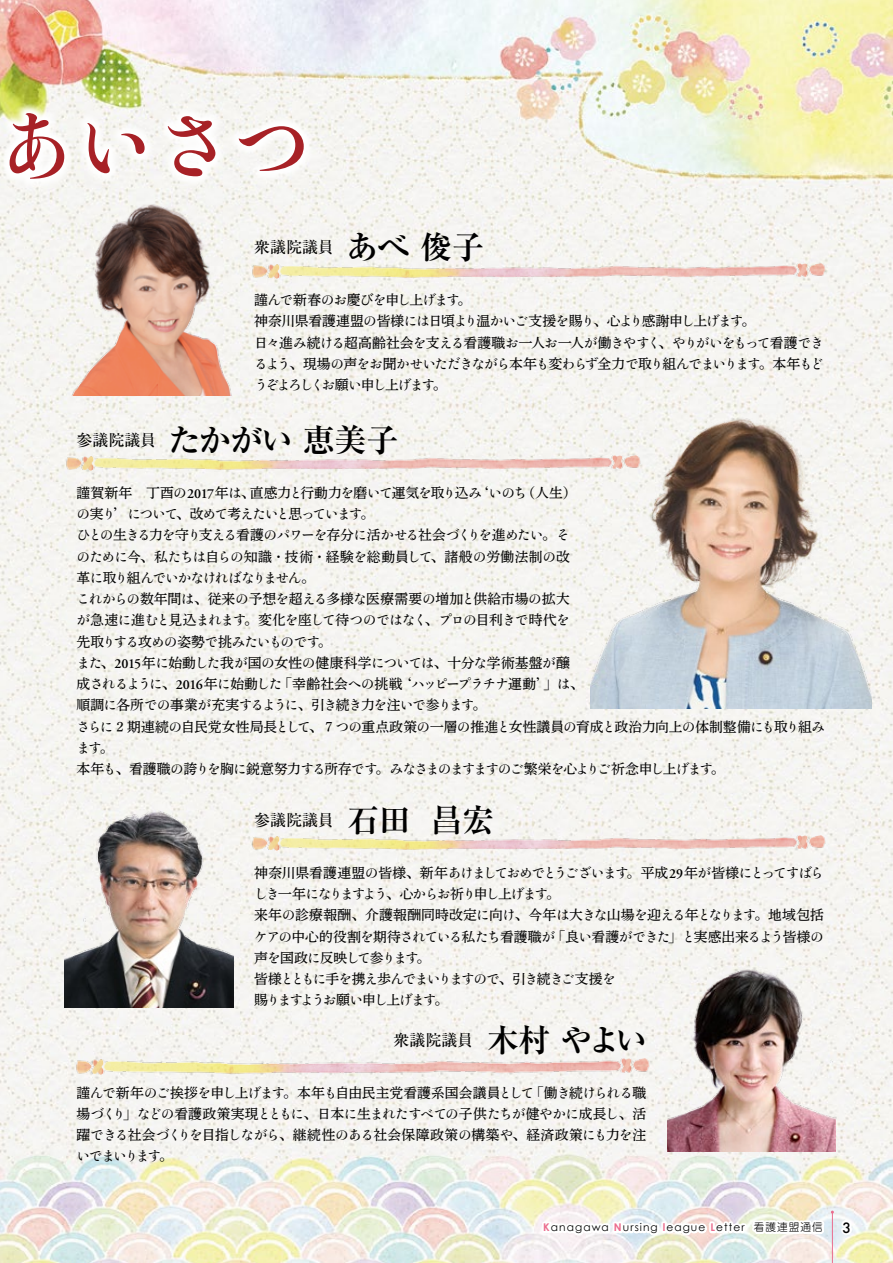
<style>
.page{position:relative;width:893px;height:1263px;background:#fff}
.page>*{position:absolute;margin:0;border:0;box-sizing:border-box;transform-origin:0 0}
.t1{font:78.75px "Yutuki 5 Go K Std W5";color:#a72126}
.t2{font:700 31.95px "Ryumin Pr 6";letter-spacing:-.015em;color:#000}
.t3{font:500 15.9px "Ryumin Pr 6";color:#000}
.t4{font:13.8px/21.3px "Yutuki 5 Go K Std W4";letter-spacing:-.14em;color:#000}
.t5{font:13.8px "Shuei Yobu Min Std M";letter-spacing:.01em;color:#000}
.t6{font:13.8px "Yutuki 5 Go K Std W4";letter-spacing:-.12em;color:#000}
.t7{font:13.8px/21.3px "Yutuki 5 Go K Std W4";letter-spacing:-.105em;color:#000}
.t8{font:13.8px "Shuei Yobu Min Std M";letter-spacing:.03em;color:#000}
.t9{font:13.8px "Shuei Yobu Min Std M";letter-spacing:.035em;color:#000}
.t10{font:13.8px "Yutuki 5 Go K Std W4";letter-spacing:-.11em;color:#000}
.t11{font:500 13.8px "Futura";color:#000}
.t12{font:10.65px "Century Gothic";letter-spacing:.1em;color:#000}
.s1{font-weight:700;font-size:31.95px}
.s2{font-family:"Shuei Yobu Min Std M"}
.s3{font-family:"Yutuki 5 Go K Std W4"}
.s4{font-family:"Adobe Garamond Pro";font-weight:600}
.s5{font-weight:700;color:#eb6d8e}
.s6{font-family:"Shin M Go Pro";font-weight:300}
</style>
<div class="page">
<img style="left:0;top:0;width:893px;height:1263px">
<svg style="left:0;top:93px;width:316px;height:101px;fill:#f7f6f3"></svg>
<img style="left:69px;top:204px;width:168px;height:191px">
<img style="left:249px;top:263px;width:579px;height:15px">
<img style="left:590px;top:410px;width:282px;height:299px">
<img style="left:64px;top:455px;width:578px;height:16px">
<img style="left:667px;top:963px;width:168px;height:188px">
<img style="left:73px;top:1058px;width:579px;height:16px">
<img style="left:65px;top:808px;width:168px;height:199px">
<img style="left:249px;top:835px;width:579px;height:15px">
<svg style="left:540px;top:1185px;width:315px;height:78px"></svg>
<h1 class="t1" style="left:-3px;top:99px;width:317px">あいさつ</h1>
<p class="t3" style="left:254px;top:235px;width:231px">衆議院議員 <span class="s1">あべ 俊子</span></p>
<p class="t4" style="left:254px;top:289px;width:219px"><span class="s2">謹</span>んで<span class="s2">新春</span>のお<span class="s2">慶</span>びを<span class="s2">申</span>し<span class="s2">上</span>げます<span class="s2">。</span></p>
<p class="t5" style="left:254px;top:312px;width:502px">神奈川県看護連盟<span class="s3">の</span>皆様<span class="s3">には</span>日頃<span class="s3">より</span>温<span class="s3">かいご</span>支援<span class="s3">を</span>賜<span class="s3">り</span>、心<span class="s3">より</span>感謝申<span class="s3">し</span>上<span class="s3">げます</span>。</p>
<p class="t4" style="left:254px;top:332px;width:571px;text-align:justify"><span class="s2">日々進</span>み<span class="s2">続</span>ける<span class="s2">超高齢社会</span>を<span class="s2">支</span>える<span class="s2">看護職</span>お<span class="s2">一人</span>お<span class="s2">一人</span>が<span class="s2">働</span>きやすく<span class="s2">、</span>やりがいをもって<span class="s2">看護</span>できるよう<span class="s2">、現場</span>の<span class="s2">声</span>をお<span class="s2">聞</span>かせいただきながら<span class="s2">本年</span>も<span class="s2">変</span>わらず<span class="s2">全力</span>で<span class="s2">取</span>り<span class="s2">組</span>んでまいります<span class="s2">。本年</span>もどうぞよろしくお<span class="s2">願</span>い<span class="s2">申</span>し<span class="s2">上</span>げます<span class="s2">。</span></p>
<h2 class="t2" style="left:77px;top:414px;width:323px"><sup>参議院議員</sup> たかがい 恵美子</h2>
<p class="t5" style="left:77px;top:483px;width:502px">謹賀新年　丁酉<span class="s3">の</span><span class="s4">2017</span>年<span class="s3">は</span>、直感力<span class="s3">と</span>行動力<span class="s3">を</span>磨<span class="s3">いて</span>運気<span class="s3">を</span>取<span class="s3">り</span>込<span class="s3">み</span>‘<span class="s3">いのち</span>（人生）</p>
<p class="t4" style="left:77px;top:503px;width:495px">の<span class="s2">実</span>り<span class="s2">’</span>について<span class="s2">、改</span>めて<span class="s2">考</span>えたいと<span class="s2">思</span>っています<span class="s2">。<br></span>ひとの<span class="s2">生</span>きる<span class="s2">力</span>を<span class="s2">守</span>り<span class="s2">支</span>える<span class="s2">看護</span>のパワーを<span class="s2">存分</span>に<span class="s2">活</span>かせる<span class="s2">社会</span>づくりを<span class="s2">進</span>めたい<span class="s2">。</span>そ</p>
<p class="t9" style="left:77px;top:547px;width:495px"><span class="s3">のために</span>今、私<span class="s3">たちは</span>自<span class="s3">らの</span>知識･技術･経験<span class="s3">を</span>総動員<span class="s3">して</span>、諸般<span class="s3">の</span>労働法制<span class="s3">の</span>改</p>
<p class="t10" style="left:77px;top:569px;width:240px"><span class="s2">革</span>に<span class="s2">取</span>り<span class="s2">組</span>んでいかなければなりません<span class="s2">。</span></p>
<p class="t5" style="left:77px;top:589px;width:495px"><span class="s3">これからの</span>数年間<span class="s3">は</span>、従来<span class="s3">の</span>予想<span class="s3">を</span>超<span class="s3">える</span>多様<span class="s3">な</span>医療需要<span class="s3">の</span>増加<span class="s3">と</span>供給市場<span class="s3">の</span>拡大</p>
<p class="t7" style="left:77px;top:609px;width:495px">が<span class="s2">急速</span>に<span class="s2">進</span>むと<span class="s2">見込</span>まれます<span class="s2">。変化</span>を<span class="s2">座</span>して<span class="s2">待</span>つのではなく<span class="s2">、</span>プロの<span class="s2">目利</span>きで<span class="s2">時代</span>を<span class="s2">先取</span>りする<span class="s2">攻</span>めの<span class="s2">姿勢</span>で<span class="s2">挑</span>みたいものです<span class="s2">。</span></p>
<p class="t5" style="left:77px;top:653px;width:495px"><span class="s3">また</span>、<span class="s4">2015</span>年<span class="s3">に</span>始動<span class="s3">した</span>我<span class="s3">が</span>国<span class="s3">の</span>女性<span class="s3">の</span>健康科学<span class="s3">については</span>、十分<span class="s3">な</span>学術基盤<span class="s3">が</span>醸</p>
<p class="t4" style="left:77px;top:673px;width:509px"><span class="s2">成</span>されるように<span class="s2">、</span><span class="s4">2016</span><span class="s2">年</span>に<span class="s2">始動</span>した<span class="s2">「幸齢社会</span>への<span class="s2">挑戦‘</span>ハッピープラチナ<span class="s2">運動’」</span>は<span class="s2">、順調</span>に<span class="s2">各所</span>での<span class="s2">事業</span>が<span class="s2">充実</span>するように<span class="s2">、引</span>き<span class="s2">続</span>き<span class="s2">力</span>を<span class="s2">注</span>いで<span class="s2">参</span>ります<span class="s2">。</span></p>
<p class="t5" style="left:77px;top:717px;width:750px"><span class="s3">さらに</span>２期連続<span class="s3">の</span>自民党女性局長<span class="s3">として</span>、７<span class="s3">つの</span>重点政策<span class="s3">の</span>一層<span class="s3">の</span>推進<span class="s3">と</span>女性議員<span class="s3">の</span>育成<span class="s3">と</span>政治力向上<span class="s3">の</span>体制整備<span class="s3">にも</span>取<span class="s3">り</span>組<span class="s3">み</span></p>
<p class="t4" style="left:77px;top:737px;width:650px">ます<span class="s2">。<br>本年</span>も<span class="s2">、看護職</span>の<span class="s2">誇</span>りを<span class="s2">胸</span>に<span class="s2">鋭意努力</span>する<span class="s2">所存</span>です<span class="s2">。</span>みなさまのますますのご<span class="s2">繁栄</span>を<span class="s2">心</span>よりご<span class="s2">祈念申</span>し<span class="s2">上</span>げます<span class="s2">。</span></p>
<p class="t3" style="left:254px;top:807px;width:241px">参議院議員 <span class="s1">石田 昌宏</span></p>
<p class="t4" style="left:254px;top:862px;width:571px"><span class="s2">神奈川県看護連盟</span>の<span class="s2">皆様、新年</span>あけましておめでとうございます<span class="s2">。平成</span><span class="s4">29</span><span class="s2">年</span>が<span class="s2">皆様</span>にとってすばらしき<span class="s2">一年</span>になりますよう<span class="s2">、心</span>からお<span class="s2">祈</span>り<span class="s2">申</span>し<span class="s2">上</span>げます<span class="s2">。</span></p>
<p class="t5" style="left:254px;top:905px;width:571px">来年<span class="s3">の</span>診療報酬、介護報酬同時改定<span class="s3">に</span>向<span class="s3">け</span>、今年<span class="s3">は</span>大<span class="s3">きな</span>山場<span class="s3">を</span>迎<span class="s3">える</span>年<span class="s3">となります</span>。地域包括</p>
<p class="t6" style="left:254px;top:928px;width:571px">ケアの<span class="s2">中心的役割</span>を<span class="s2">期待</span>されている<span class="s2">私</span>たち<span class="s2">看護職</span>が<span class="s2">「良</span>い<span class="s2">看護</span>ができた<span class="s2">」</span>と<span class="s2">実感出来</span>るよう<span class="s2">皆様</span>の</p>
<p class="t5" style="left:254px;top:948px;width:178px">声<span class="s3">を</span>国政<span class="s3">に</span>反映<span class="s3">して</span>参<span class="s3">ります</span>。</p>
<p class="t4" style="left:254px;top:968px;width:363px"><span class="s2">皆様</span>とともに<span class="s2">手</span>を<span class="s2">携</span>え<span class="s2">歩</span>んでまいりますので<span class="s2">、引</span>き<span class="s2">続</span>きご<span class="s2">支援</span>を<span class="s2">賜</span>りますようお<span class="s2">願</span>い<span class="s2">申</span>し<span class="s2">上</span>げます<span class="s2">。</span></p>
<p class="t3" style="left:394px;top:1027px;width:255px">衆議院議員 <span class="s1">木村 やよい</span></p>
<p class="t5" style="left:77px;top:1083px;width:571px">謹<span class="s3">んで</span>新年<span class="s3">のご</span>挨拶<span class="s3">を</span>申<span class="s3">し</span>上<span class="s3">げます</span>。本年<span class="s3">も</span>自由民主党看護系国会議員<span class="s3">として</span>「働<span class="s3">き</span>続<span class="s3">けられる</span>職</p>
<p class="t6" style="left:77px;top:1105px;width:571px"><span class="s2">場</span>づくり<span class="s2">」</span>などの<span class="s2">看護政策実現</span>とともに<span class="s2">、日本</span>に<span class="s2">生</span>まれたすべての<span class="s2">子供</span>たちが<span class="s2">健</span>やかに<span class="s2">成長</span>し<span class="s2">、活</span></p>
<p class="t8" style="left:77px;top:1125px;width:571px">躍<span class="s3">できる</span>社会<span class="s3">づくりを</span>目指<span class="s3">しながら</span>、継続性<span class="s3">のある</span>社会保障政策<span class="s3">の</span>構築<span class="s3">や</span>、経済政策<span class="s3">にも</span>力<span class="s3">を</span>注</p>
<p class="t4" style="left:77px;top:1145px;width:98px">いでまいります<span class="s2">。</span></p>
<p class="t12" style="left:543px;top:1221px;width:281px"><span class="s5">K</span>anagawa <span class="s5">N</span>ursing <span class="s5">l</span>eague <span class="s5">L</span>etter <span class="s6">看護連盟通信</span></p>
<p class="t11" style="left:843px;top:1218px;width:10px">3</p>
</div>
